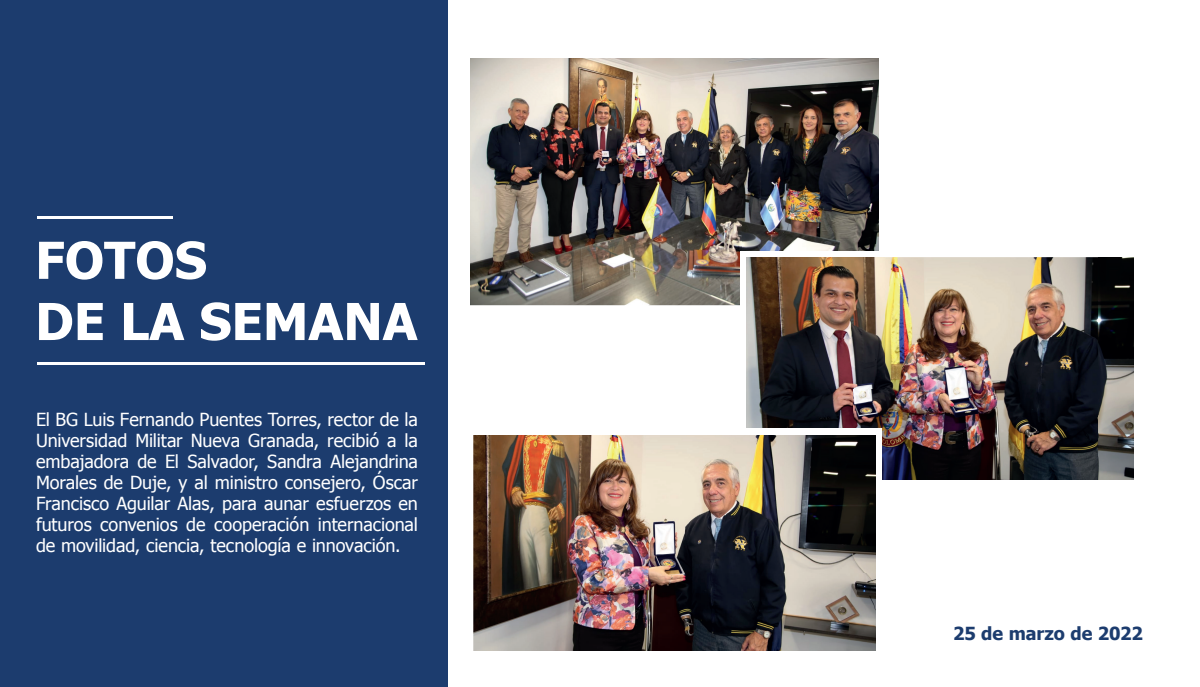
<style>
.page{position:relative;width:1200px;height:687px;background:#fff}
.page>*{position:absolute;margin:0;border:0;box-sizing:border-box;transform-origin:0 0}
.t1{font:700 51px/61.2px "Tahoma";color:#fff}
.t2{font:18px/21px "Tahoma";letter-spacing:-.005em;color:#fff;text-align:justify}
.t3{font:700 18px "Tahoma";letter-spacing:-.005em;color:#1c3c6e}
</style>
<div class="page">
<img style="left:470px;top:58px;width:272px;height:247px">
<img style="left:742px;top:58px;width:137px;height:193px">
<div style="left:740px;top:251px;width:145px;height:138px;background:#fff"></div>
<div style="left:0;top:0;width:448px;height:687px;background:#1c3c6e"></div>
<hr style="left:37px;top:362px;width:388px;height:3px;background:#fff">
<hr style="left:37px;top:216px;width:135px;height:3px;background:#fff">
<img style="left:852px;top:257px;width:282px;height:223px">
<img style="left:746px;top:389px;width:106px;height:39px">
<img style="left:746px;top:257px;width:139px;height:132px">
<div style="left:710px;top:428px;width:172px;height:144px;background:#fff"></div>
<img style="left:473px;top:435px;width:268px;height:216px">
<img style="left:741px;top:572px;width:135px;height:79px">
<img style="left:710px;top:435px;width:166px;height:137px">
<h1 class="t1" style="left:35px;top:227px;width:384px">FOTOS<br>DE LA SEMANA</h1>
<p class="t2" style="left:36px;top:408px;width:384px">El BG Luis Fernando Puentes Torres, rector de la Universidad Militar Nueva Granada, recibió a la embajadora de El Salvador, Sandra Alejandrina Morales de Duje, y al ministro consejero, Óscar Francisco Aguilar Alas, para aunar esfuerzos en futuros convenios de cooperación internacional de movilidad, ciencia, tecnología e innovación.</p>
<p class="t3" style="left:953px;top:621px;width:191px">25 de marzo de 2022</p>
</div>
